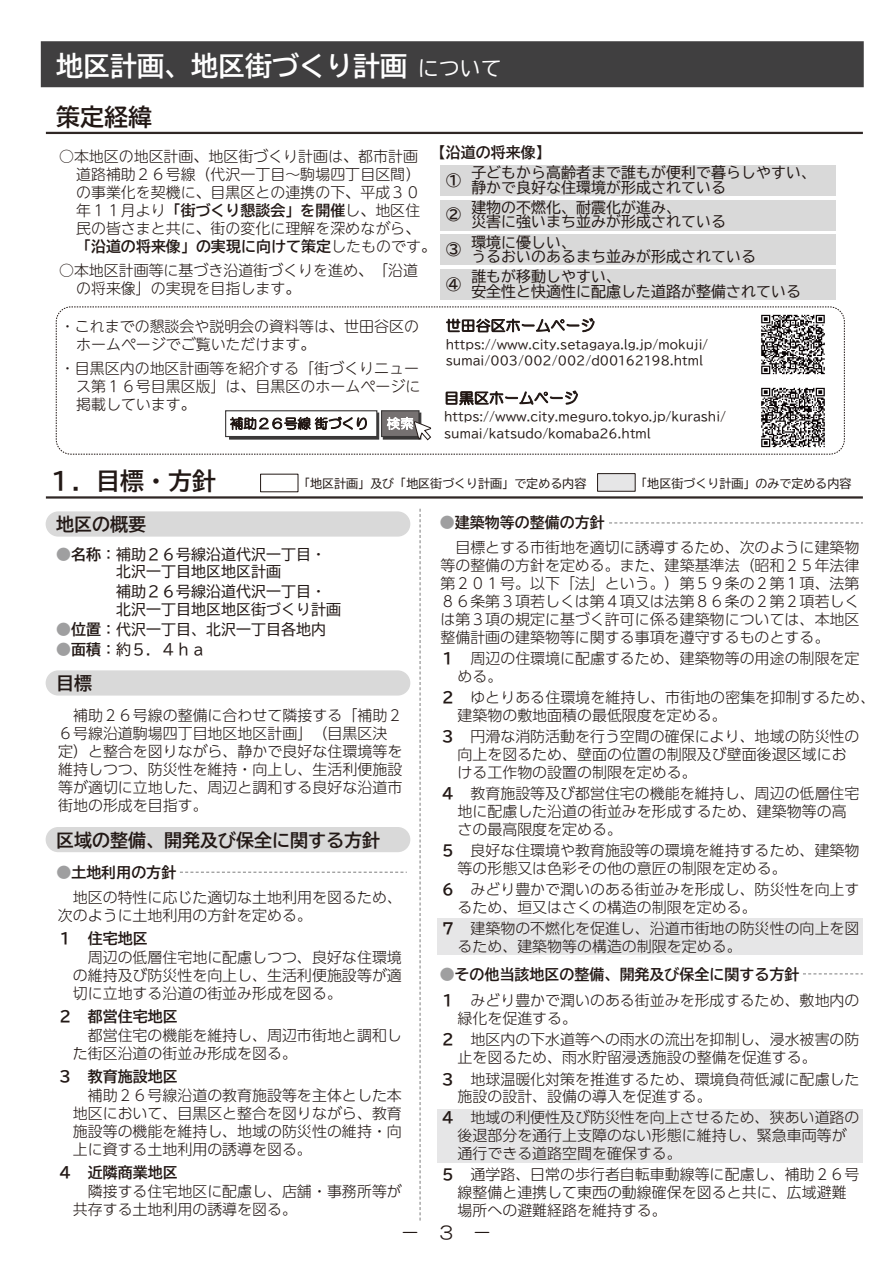
<style>
.page{position:relative;width:893px;height:1263px;background:#fff}
.page>*{position:absolute;margin:0;border:0;box-sizing:border-box;transform-origin:0 0}
.t1{font:27px "BIZ UD Gothic Bold";color:#fff}
.t2{font:24px "BIZ UD Gothic Bold";color:#221815}
.t3{font:18px "BIZ UD Gothic Bold";color:#221815}
.t4{font:18px "HG Maru Gothic MPRO";color:#221815}
.t5{font:300 15px/18px "UD Shin Go Pr 6 N";color:#221815}
.t6{font:300 15px/18px "UD Shin M Go Pr 6 N";color:#221815}
.t7{font:15px/14.4px "BIZ UD Gothic";color:#221815}
.t8{font:15px/27.6px "BIZ UD Gothic Bold";color:#221815}
.t9{font:12px/16.4px "BIZ UDP Gothic";color:#221815}
.t10{font:12px "BIZ UD Gothic";color:#221815}
.s1{font-family:"BIZ UD Gothic";font-size:21px}
.s2{font-family:"UD Shin M Go Pr 6 N";font-weight:300}
.s3{font-family:"BIZ UD Gothic";color:#9f9fa0}
.s4{font-family:"BIZ UD Gothic Bold";font-weight:400}
.s5{font-family:"BIZ UD Gothic Bold";color:#9f9fa0}
.s6{font-family:"BIZ UD Gothic Bold"}
</style>
<div class="page">
<div style="left:438px;top:1109px;width:425px;height:53px;background:#e6e6e7"></div>
<div style="left:438px;top:919px;width:425px;height:36px;background:#e6e6e7"></div>
<div style="left:46px;top:511px;width:364px;height:26px;background:#d9d9d9;border-radius:13px"></div>
<div style="left:46px;top:827px;width:364px;height:25px;background:#d9d9d9;border-radius:13px"></div>
<div style="left:597px;top:473px;width:39px;height:19px;background:#e6e6e7;border:1px solid #221815"></div>
<div style="left:46px;top:670px;width:364px;height:25px;background:#d9d9d9;border-radius:13px"></div>
<svg style="left:420px;top:509px;width:1px;height:712px"></svg>
<div style="left:440px;top:165px;width:27px;height:31px;background:#d9d9d9"></div>
<div style="left:467px;top:165px;width:368px;height:31px;background:#d9d9d9"></div>
<div style="left:440px;top:200px;width:27px;height:31px;background:#d9d9d9"></div>
<div style="left:467px;top:200px;width:368px;height:31px;background:#d9d9d9"></div>
<div style="left:440px;top:235px;width:27px;height:30px;background:#d9d9d9"></div>
<div style="left:467px;top:235px;width:368px;height:30px;background:#d9d9d9"></div>
<div style="left:440px;top:269px;width:27px;height:31px;background:#d9d9d9"></div>
<div style="left:467px;top:269px;width:368px;height:31px;background:#d9d9d9"></div>
<div style="left:41px;top:41px;width:823px;height:46px;background:#403f40;border:2px solid #403f40"></div>
<hr style="left:46px;top:132px;width:817px;height:2px;background:#2f2725">
<hr style="left:46px;top:496px;width:817px;height:3px;background:#2f2725">
<svg style="left:180px;top:872px;width:227px;height:1px"></svg>
<svg style="left:609px;top:523px;width:254px;height:1px"></svg>
<svg style="left:803px;top:973px;width:60px;height:1px"></svg>
<svg style="left:446px;top:391px;width:132px;height:14px"></svg>
<img style="left:761px;top:387px;width:64px;height:61px">
<img style="left:761px;top:314px;width:64px;height:61px">
<svg style="left:446px;top:318px;width:148px;height:14px"></svg>
<div style="left:229px;top:413px;width:150px;height:27px;background:#3a3838;border:1px solid #3a3838"></div>
<div style="left:383px;top:413px;width:38px;height:27px;background:#3a3838;border:1px solid #3a3838"></div>
<div style="left:225px;top:410px;width:152px;height:27px;background:#fff;border:1px solid #3a3838"></div>
<svg style="left:230px;top:416px;width:137px;height:15px"></svg>
<div style="left:381px;top:410px;width:39px;height:27px;background:#767171;border:1px solid #3a3838"></div>
<svg style="left:387px;top:417px;width:44px;height:23px"></svg>
<div style="left:56px;top:307px;width:788px;height:147px;border:1px dashed #221815;border-radius:15px"></div>
<h1 class="t1" style="left:56px;top:52px;width:447px">地区計画、地区街づくり計画<span class="s1">について</span></h1>
<h2 class="t2" style="left:56px;top:105px;width:97px">策定経緯</h2>
<p class="t6" style="left:76px;top:147px;width:346px;text-indent:-17px">○本地区の地区計画、地区街づくり計画は、都市計画道路補助２６号線（代沢一丁目～駒場四丁目区間）の事業化を契機に、目黒区との連携の下、平成３０</p>
<p class="t8" style="left:76px;top:197px;width:346px"><span class="s2">年１１月より</span>「街づくり懇談会」を開催<span class="s2">し、地区住</span></p>
<p class="t6" style="left:76px;top:219px;width:346px">民の皆さまと共に、街の変化に理解を深めながら、</p>
<p class="t8" style="left:76px;top:233px;width:361px">「沿道の将来像」の実現に向けて策定<span class="s2">したものです。</span></p>
<p class="t6" style="left:76px;top:260px;width:343px;text-indent:-17px">○本地区計画等に基づき沿道街づくりを進め、「沿道の将来像」の実現を目指します。</p>
<p class="t6" style="left:76px;top:317px;width:344px;text-indent:-16px">・これまでの懇談会や説明会の資料等は、世田谷区のホームページでご覧いただけます。</p>
<p class="t6" style="left:76px;top:358px;width:346px;text-align:justify;text-indent:-16px">・目黒区内の地区計画等を紹介する「街づくりニュース第１６号目黒区版」は、目黒区のホームページに掲載しています。</p>
<p class="t8" style="left:446px;top:138px;width:106px;text-indent:-15px">【沿道の将来像】<br>①</p>
<p class="t7" style="left:471px;top:165px;width:346px">子どもから高齢者まで誰もが便利で暮らしやすい、静かで良好な住環境が形成されている</p>
<p class="t8" style="left:446px;top:201px;width:16px">②</p>
<p class="t7" style="left:471px;top:200px;width:256px">建物の不燃化、耐震化が進み、<br>災害に強いまち並みが形成されている</p>
<p class="t8" style="left:446px;top:235px;width:16px">③</p>
<p class="t7" style="left:471px;top:235px;width:286px">環境に優しい、<br>うるおいのあるまち並みが形成されている</p>
<p class="t8" style="left:446px;top:270px;width:16px">④</p>
<p class="t7" style="left:471px;top:269px;width:331px">誰もが移動しやすい、<br>安全性と快適性に配慮した道路が整備されている</p>
<p class="t9" style="left:446px;top:336px;width:264px">https://www.city.setagaya.lg.jp/mokuji/ sumai/003/002/002/d00162198.html</p>
<p class="t9" style="left:444px;top:409px;width:283px">https://www.city.meguro.tokyo.jp/kurashi/ sumai/katsudo/komaba26.html</p>
<h2 class="t2" style="left:48px;top:468px;width:169px">１．目標・方針</h2>
<p class="t10" style="left:298px;top:478px;width:290px">「地区計画」及び「地区街づくり計画」で定める内容</p>
<p class="t10" style="left:635px;top:478px;width:218px">「地区街づくり計画」のみで定める内容</p>
<p class="t8" style="left:440px;top:509px;width:166px"><span class="s3">●</span>建築物等の整備の方針</p>
<p class="t5" style="left:440px;top:537px;width:421px;text-align:justify;text-indent:15px">目標とする市街地を適切に誘導するため、次のように建築物等の整備の方針を定める。また、建築基準法（昭和２５年法律第２０１号。以下「法」という。）第５９条の２第１項、法第８６条第３項若しくは第４項又は法第８６条の２第２項若しくは第３項の規定に基づく許可に係る建築物については、本地区整備計画の建築物等に関する事項を遵守するものとする。</p>
<p class="t5" style="left:458px;top:649px;width:403px;text-indent:-17px"><span class="s4">１</span> 周辺の住環境に配慮するため、建築物等の用途の制限を定める。</p>
<p class="t5" style="left:458px;top:688px;width:419px;line-height:17.4px;text-indent:-17px"><span class="s4">２</span> ゆとりある住環境を維持し、市街地の密集を抑制するため、建築物の敷地面積の最低限度を定める。</p>
<p class="t5" style="left:458px;top:727px;width:403px;text-indent:-17px"><span class="s4">３</span> 円滑な消防活動を行う空間の確保により、地域の防災性の向上を図るため、壁面の位置の制限及び壁面後退区域における工作物の設置の制限を定める。</p>
<p class="t5" style="left:458px;top:784px;width:403px;text-indent:-17px"><span class="s4">４</span> 教育施設等及び都営住宅の機能を維持し、周辺の低層住宅地に配慮した沿道の街並みを形成するため、建築物等の高さの最高限度を定める。</p>
<p class="t5" style="left:458px;top:841px;width:403px;line-height:17.4px;text-indent:-17px"><span class="s4">５</span> 良好な住環境や教育施設等の環境を維持するため、建築物等の形態又は色彩その他の意匠の制限を定める。</p>
<p class="t5" style="left:458px;top:880px;width:403px;text-indent:-17px"><span class="s4">６</span> みどり豊かで潤いのある街並みを形成し、防災性を向上するため、垣又はさくの構造の制限を定める。</p>
<p class="t5" style="left:458px;top:919px;width:403px;text-indent:-17px"><span class="s4">７</span> 建築物の不燃化を促進し、沿道市街地の防災性の向上を図るため、建築物等の構造の制限を定める。</p>
<p class="t3" style="left:56px;top:515px;width:91px">地区の概要</p>
<p class="t7" style="left:116px;top:546px;width:212px;line-height:17.1px;text-indent:-60px"><span class="s5">●</span><span class="s6">名称</span>：補助２６号線沿道代沢一丁目・北沢一丁目地区地区計画</p>
<p class="t7" style="left:116px;top:583px;width:226px;line-height:17.1px">補助２６号線沿道代沢一丁目・北沢一丁目地区地区街づくり計画</p>
<p class="t7" style="left:56px;top:622px;width:271px"><span class="s5">●</span><span class="s6">位置</span>：代沢一丁目、北沢一丁目各地内</p>
<p class="t7" style="left:56px;top:642px;width:151px"><span class="s5">●</span><span class="s6">面積</span>：約５．４ｈａ</p>
<p class="t3" style="left:56px;top:674px;width:37px">目標</p>
<p class="t5" style="left:58px;top:706px;width:346px;text-indent:15px">補助２６号線の整備に合わせて隣接する「補助２<br>６号線沿道駒場四丁目地区地区計画」（目黒区決定）と整合を図りながら、静かで良好な住環境等を維持しつつ、防災性を維持・向上し、生活利便施設等が適切に立地した、周辺と調和する良好な沿道市街地の形成を目指す。</p>
<p class="t3" style="left:56px;top:831px;width:325px">区域の整備、開発及び保全に関する方針</p>
<p class="t8" style="left:56px;top:858px;width:121px"><span class="s3">●</span>土地利用の方針</p>
<p class="t5" style="left:58px;top:887px;width:346px;text-indent:15px">地区の特性に応じた適切な土地利用を図るため、次のように土地利用の方針を定める。</p>
<p class="t8" style="left:58px;top:924px;width:91px">１ 住宅地区</p>
<p class="t5" style="left:73px;top:947px;width:331px;text-align:justify;text-indent:15px">周辺の低層住宅地に配慮しつつ、良好な住環境の維持及び防災性を向上し、生活利便施設等が適切に立地する沿道の街並み形成を図る。</p>
<p class="t8" style="left:58px;top:1002px;width:121px">２ 都営住宅地区</p>
<p class="t5" style="left:73px;top:1026px;width:331px;text-indent:15px">都営住宅の機能を維持し、周辺市街地と調和した街区沿道の街並み形成を図る。</p>
<p class="t8" style="left:58px;top:1062px;width:121px">３ 教育施設地区</p>
<p class="t5" style="left:73px;top:1085px;width:331px;text-align:justify;text-indent:15px">補助２６号線沿道の教育施設等を主体とした本地区において、目黒区と整合を図りながら、教育施設等の機能を維持し、地域の防災性の維持・向上に資する土地利用の誘導を図る。</p>
<p class="t8" style="left:58px;top:1158px;width:121px">４ 近隣商業地区</p>
<p class="t5" style="left:73px;top:1181px;width:331px;text-indent:15px">隣接する住宅地区に配慮し、店舗・事務所等が共存する土地利用の誘導を図る。</p>
<p class="t8" style="left:440px;top:960px;width:361px"><span class="s3">●</span>その他当該地区の整備、開発及び保全に関する方針</p>
<p class="t5" style="left:458px;top:991px;width:403px;text-indent:-17px"><span class="s4">１</span> みどり豊かで潤いのある街並みを形成するため、敷地内の緑化を促進する。</p>
<p class="t5" style="left:458px;top:1030px;width:403px;text-indent:-17px"><span class="s4">２</span> 地区内の下水道等への雨水の流出を抑制し、浸水被害の防止を図るため、雨水貯留浸透施設の整備を促進する。</p>
<p class="t5" style="left:458px;top:1069px;width:403px;line-height:17.4px;text-indent:-17px"><span class="s4">３</span> 地球温暖化対策を推進するため、環境負荷低減に配慮した施設の設計、設備の導入を促進する。</p>
<p class="t5" style="left:458px;top:1108px;width:403px;text-indent:-17px"><span class="s4">４</span> 地域の利便性及び防災性を向上させるため、狭あい道路の後退部分を通行上支障のない形態に維持し、緊急車両等が通行できる道路空間を確保する。</p>
<p class="t5" style="left:458px;top:1165px;width:403px;text-indent:-17px"><span class="s4">５</span> 通学路、日常の歩行者自転車動線等に配慮し、補助２６号線整備と連携して東西の動線確保を図ると共に、広域避難場所への避難経路を維持する。</p>
<p class="t4" style="left:401px;top:1223px;width:91px">－３－</p>
</div>
